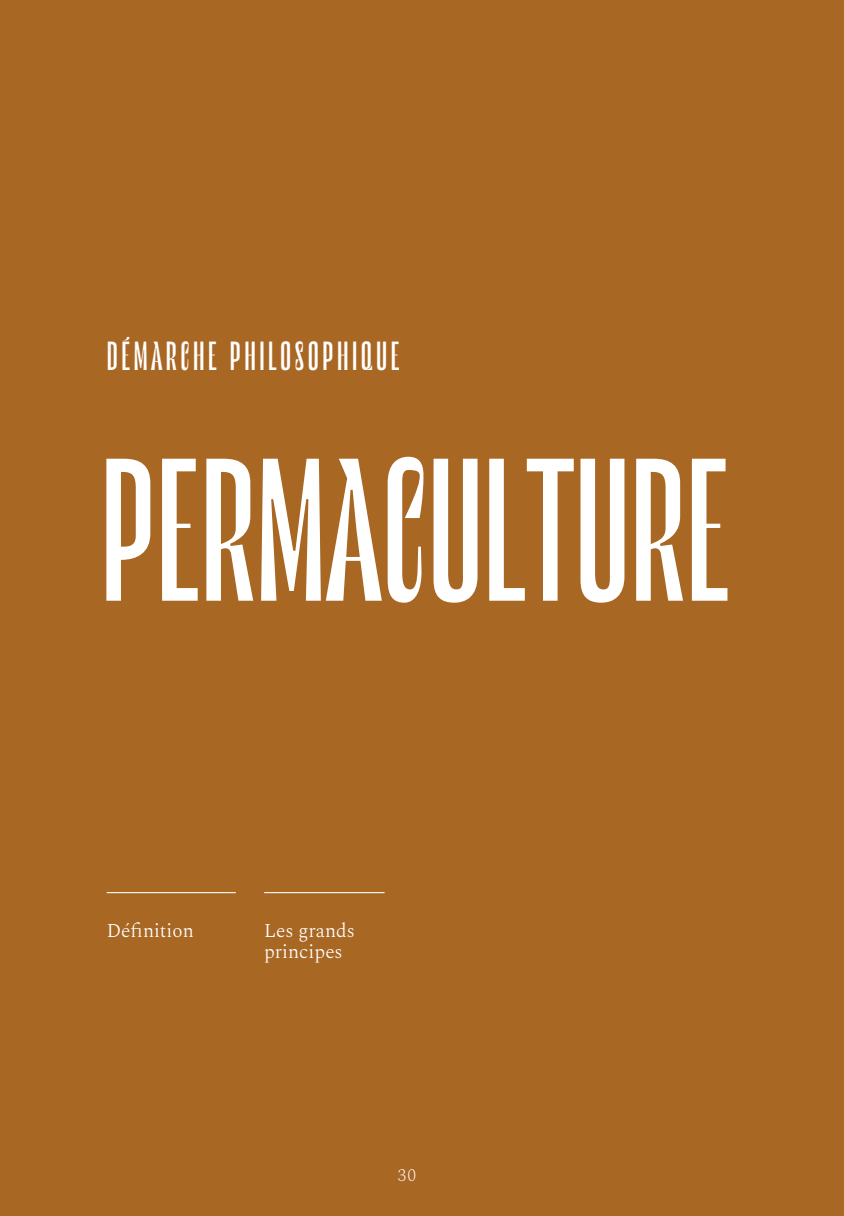
<style>
.page{position:relative;width:844px;height:1216px;background:#fff}
.page>*{position:absolute;margin:0;border:0;box-sizing:border-box;transform-origin:0 0}
.t1{font:175px "Le Murmure";color:#fff}
.t2{font:35px "Le Murmure";letter-spacing:.1em;color:#fff}
.t3{font:300 19.25px/21px "Spectral";color:#fff}
.t4{font:200 17.5px "Spectral";color:#fff}
</style>
<div class="page">
<div style="left:0;top:0;width:843px;height:1215px;background:#a96724"></div>
<hr style="left:264px;top:892px;width:120px;height:1px;background:#fff">
<hr style="left:107px;top:892px;width:129px;height:1px;background:#fff">
<h2 class="t2" style="left:107px;top:334px;width:294px">DÉMARCHE PHILOSOPHIQUE</h2>
<h1 class="t1" style="left:100px;top:424px;width:631px">PERMACULTURE</h1>
<p class="t3" style="left:107px;top:920px;width:88px">Définition</p>
<p class="t3" style="left:264px;top:920px;width:92px">Les grands principes</p>
<p class="t4" style="left:398px;top:1162px;width:20px">30</p>
</div>
